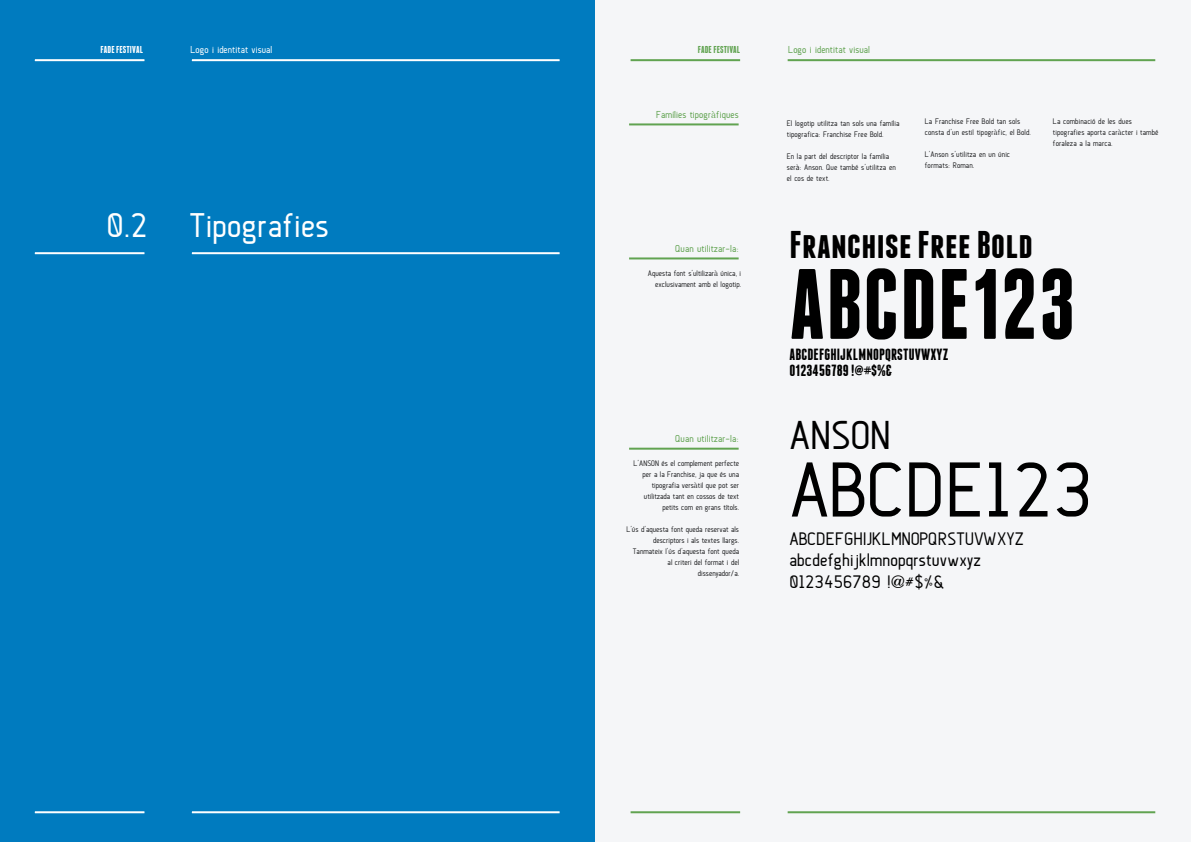
<style>
.page{position:relative;width:1191px;height:842px;background:#fff}
.page>*{position:absolute;margin:0;border:0;box-sizing:border-box;transform-origin:0 0}
.t1{font:700 99.7px "Franchise Free";letter-spacing:.01em;color:#000}
.t2{font:77px "Anson";letter-spacing:.01em;color:#000}
.t3{font:40px "Anson";letter-spacing:.01em;color:#000}
.t4{font:700 38.5px "Franchise Free";letter-spacing:.01em;color:#000}
.t5{font:34px "Anson";letter-spacing:.01em;color:#fff}
.t6{font:18px/21.6px "Anson";letter-spacing:.01em;color:#000}
.t7{font:700 16.2px/16px "Franchise Free";letter-spacing:.01em;color:#000}
.t8{font:10px "Anson";letter-spacing:.01em;color:#61a351}
.t9{font:10px "Anson";letter-spacing:.01em;color:#fff}
.t10{font:700 10px "Franchise Free";letter-spacing:.01em;color:#fff}
.t11{font:700 10px "Franchise Free";letter-spacing:.01em;color:#61a351}
.t12{font:8px/11px "Anson";color:#262729}
.s1{font-family:"Melior"}
.s2{font-family:"Myriad Pro"}
</style>
<div class="page">
<div style="left:0;top:0;width:595px;height:842px;background:#007bbf"></div>
<div style="left:595px;top:0;width:596px;height:842px;background:#f5f6f8"></div>
<hr style="left:630px;top:59px;width:110px;height:2px;background:#61a351">
<hr style="left:787px;top:59px;width:368px;height:2px;background:#61a351">
<hr style="left:630px;top:811px;width:110px;height:2px;background:#61a351">
<hr style="left:787px;top:811px;width:368px;height:2px;background:#61a351">
<hr style="left:35px;top:59px;width:109px;height:2px;background:#fff">
<hr style="left:192px;top:59px;width:367px;height:2px;background:#fff">
<hr style="left:35px;top:811px;width:109px;height:2px;background:#fff">
<hr style="left:192px;top:811px;width:367px;height:2px;background:#fff">
<hr style="left:35px;top:252px;width:109px;height:2px;background:#fff">
<hr style="left:192px;top:252px;width:367px;height:2px;background:#fff">
<hr style="left:629px;top:257px;width:109px;height:2px;background:#61a351">
<hr style="left:629px;top:123px;width:109px;height:2px;background:#61a351">
<hr style="left:629px;top:448px;width:109px;height:2px;background:#61a351">
<p class="t10" style="left:101px;top:45px;width:44px">FADE FESTIVAL</p>
<p class="t11" style="left:698px;top:45px;width:44px">FADE FESTIVAL</p>
<p class="t8" style="left:788px;top:44px;width:83px">Logo i identitat visual</p>
<p class="t9" style="left:190px;top:44px;width:83px">Logo i identitat visual</p>
<h3 class="t5" style="left:106px;top:206px;width:224px">0.2 Tipografies</h3>
<p class="t8" style="left:656px;top:108px;width:84px">Famílies tipogr<span class="s1">à</span>fiques</p>
<p class="t8" style="left:675px;top:242px;width:65px">Quan utilitzar-la:</p>
<p class="t12" style="left:787px;top:117px;width:114px">El logotip utilitza tan sols una família tipografica: Franchise Free Bold.</p>
<p class="t12" style="left:787px;top:150px;width:110px">En la part del descriptor la família ser<span class="s2">à</span>: Anson. Que també s’utilitza en el cos de text.</p>
<p class="t12" style="left:925px;top:116px;width:107px">La Franchise Free Bold tan sols consta d’un estil tipogr<span class="s1">à</span>fic, el Bold.</p>
<p class="t12" style="left:925px;top:149px;width:87px">L’Anson s’utilitza en un únic formats: Roman.</p>
<h3 class="t4" style="left:789px;top:227px;width:245px">Franchise Free Bold</h3>
<p class="t12" style="left:1053px;top:116px;width:107px">La combinació de les dues tipografies aporta car<span class="s1">à</span>cter i també foraleza a la marca.</p>
<p class="t12" style="left:648px;top:268px;width:95px;text-align:right">Aquesta font s’ultilizar<span class="s1">à</span> única, i exclusivament amb el logotip.</p>
<p class="t8" style="left:675px;top:433px;width:65px">Quan utilitzar-la:</p>
<p class="t12" style="left:633px;top:458px;width:107px;text-align:right">L’ANSON és el complement perfecte per a la Franchise, ja que és una tipografia vers<span class="s1">à</span>til que pot ser utilitzada tant en cossos de text petits com en grans títols.</p>
<p class="t12" style="left:626px;top:524px;width:114px;text-align:right">L’ús d’aquesta font queda reservat als descriptors i als textes llargs.<br>Tanmateix l’ús d’aquesta font queda al criteri del format i del dissenyador/a.</p>
<h1 class="t1" style="left:789px;top:257px;width:288px">ABCDE123</h1>
<h3 class="t7" style="left:789px;top:347px;width:160px">ABCDEFGHIJKLMNOPQRSTUVWXYZ<br>0123456789 !@#$%&amp;</h3>
<h3 class="t3" style="left:789px;top:412px;width:102px">ANSON</h3>
<h2 class="t2" style="left:789px;top:447px;width:304px">ABCDE123</h2>
<h3 class="t6" style="left:789px;top:527px;width:235px">ABCDEFGHIJKLMNOPQRSTUVWXYZ abcdefghijklmnopqrstuvwxyz<br>0123456789 !<span class="s1">@</span>#$%&amp;</h3>
</div>
